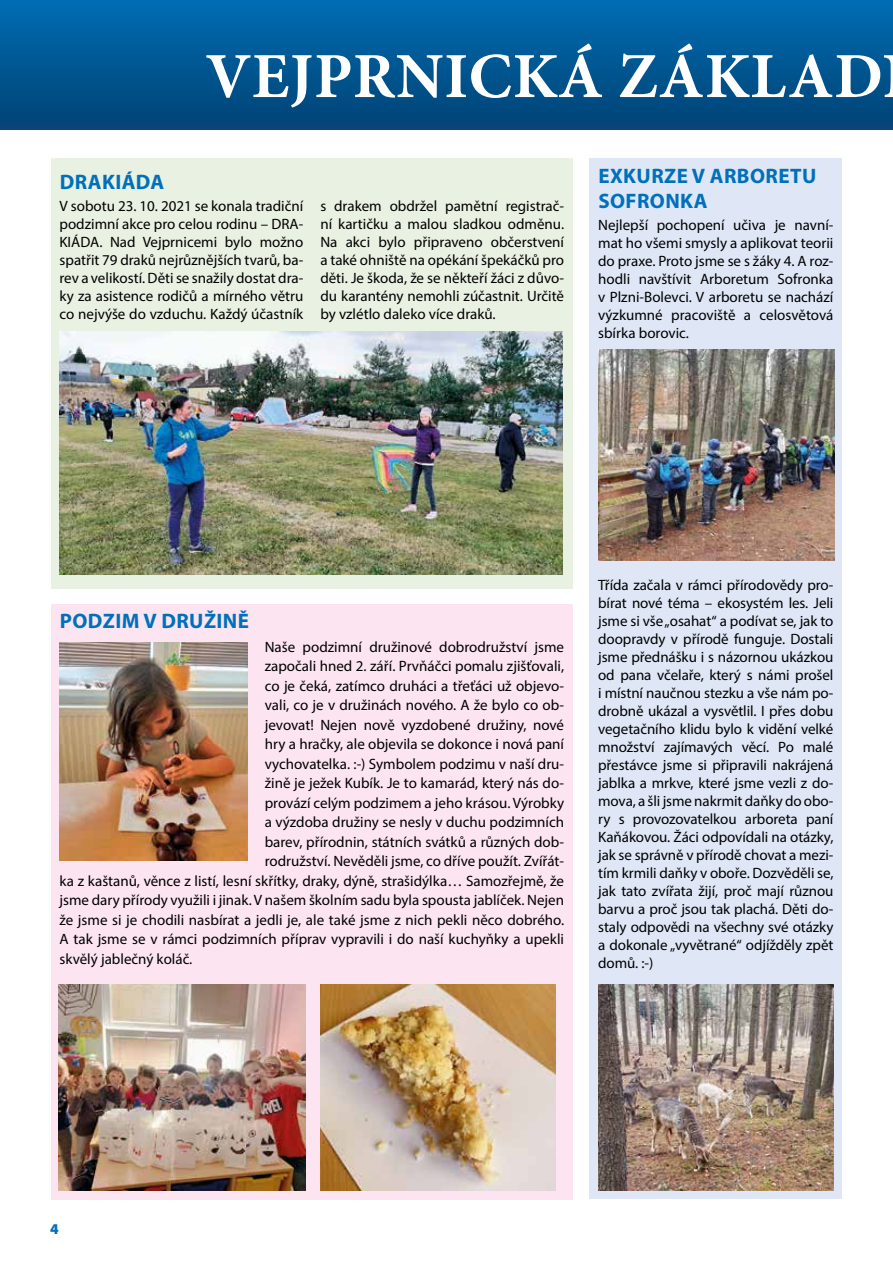
<style>
.page{position:relative;width:893px;height:1263px;background:#fff}
.page>*{position:absolute;margin:0;border:0;box-sizing:border-box;transform-origin:0 0}
.t1{font:700 64.35px "Minion Pro";letter-spacing:.01em;color:#fff}
.t2{font:700 21px/25.2px "Myriad Pro";letter-spacing:.02em;color:#0070ba}
.t3{font:15px/18px "Myriad Pro";color:#000;text-align:justify}
.t4{font:900 15px "Myriad Pro";color:#0070ba}
</style>
<div class="page">
<div style="left:51px;top:159px;width:522px;height:430px;background:#e9f1e2"></div>
<div style="left:0;top:0;width:893px;height:130px;background:linear-gradient(to bottom,#006cb3,#024375)"></div>
<div style="left:590px;top:159px;width:252px;height:1040px;background:#dfe7f7"></div>
<div style="left:51px;top:604px;width:522px;height:595px;background:#fce5f1"></div>
<img style="left:60px;top:332px;width:503px;height:242px">
<img style="left:60px;top:642px;width:188px;height:218px">
<img style="left:320px;top:984px;width:236px;height:207px">
<img style="left:58px;top:984px;width:247px;height:207px">
<img style="left:599px;top:349px;width:235px;height:212px">
<img style="left:599px;top:984px;width:234px;height:207px">
<h1 class="t1" style="left:205px;top:31px;width:679px">VEJPRNICKÁ ZÁKLAD</h1>
<h2 class="t2" style="left:60px;top:169px;width:106px">DRAKIÁDA</h2>
<p class="t3" style="left:60px;top:197px;width:245px">V sobotu 23. 10. 2021 se konala tradiční podzimní akce pro celou rodinu – DRA-KIÁDA. Nad Vejprnicemi bylo možno spatřit 79 draků nejrůznějších tvarů, ba&shy;rev a velikostí. Děti se snažily dostat dra&shy;ky za asistence rodičů a mírného větru co nejvýše do vzduchu. Každý účastník</p>
<p class="t3" style="left:320px;top:197px;width:245px">s drakem obdržel pamětní registrač&shy;ní kartičku a malou sladkou odměnu.<br>Na akci bylo připraveno občerstvení a také ohniště na opékání špekáčků pro děti. Je škoda, že se někteří žáci z důvo&shy;du karantény nemohli zúčastnit. Určitě by vzlétlo daleko více draků.</p>
<h2 class="t2" style="left:598px;top:162px;width:220px">EXKURZE V ARBORETU<br>SOFRONKA</h2>
<p class="t3" style="left:598px;top:216px;width:237px">Nejlepší pochopení učiva je navní&shy;mat ho všemi smysly a aplikovat teorii do praxe. Proto jsme se s žáky 4. A roz&shy;hodli navštívit Arboretum Sofronka v Plzni-Bolevci. V arboretu se nachází výzkumné pracoviště a celosvětová sbírka borovic.</p>
<h2 class="t2" style="left:60px;top:608px;width:191px">PODZIM V DRUŽINĚ</h2>
<p class="t3" style="left:265px;top:638px;width:301px">Naše podzimní družinové dobrodružství jsme</p>
<p class="t3" style="left:265px;top:657px;width:301px">započali hned 2. září. Prvňáčci pomalu zjišťovali,</p>
<p class="t3" style="left:265px;top:677px;width:301px">co je čeká, zatímco druháci a třeťáci už objevo-</p>
<p class="t3" style="left:265px;top:696px;width:301px">vali, co je v družinách nového. A že bylo co ob-</p>
<p class="t3" style="left:265px;top:716px;width:301px">jevovat! Nejen nově vyzdobené družiny, nové</p>
<p class="t3" style="left:265px;top:735px;width:301px">hry a hračky, ale objevila se dokonce i nová paní</p>
<p class="t3" style="left:265px;top:755px;width:301px">vychovatelka. :-) Symbolem podzimu v naší dru-</p>
<p class="t3" style="left:265px;top:774px;width:301px">žině je ježek Kubík. Je to kamarád, který nás do-</p>
<p class="t3" style="left:265px;top:794px;width:301px">provází celým podzimem a jeho krásou. Výrobky</p>
<p class="t3" style="left:265px;top:813px;width:301px">a výzdoba družiny se nesly v duchu podzimních</p>
<p class="t3" style="left:265px;top:833px;width:301px">barev, přírodnin, státních svátků a různých dob-</p>
<p class="t3" style="left:265px;top:852px;width:301px">rodružství. Nevěděli jsme, co dříve použít. Zvířát-</p>
<p class="t3" style="left:60px;top:872px;width:506px">ka z kaštanů, věnce z listí, lesní skřítky, draky, dýně, strašidýlka… Samozřejmě, že</p>
<p class="t3" style="left:60px;top:891px;width:506px">jsme dary přírody využili i jinak. V našem školním sadu byla spousta jablíček. Nejen</p>
<p class="t3" style="left:60px;top:911px;width:506px">že jsme si je chodili nasbírat a jedli je, ale také jsme z nich pekli něco dobrého.</p>
<p class="t3" style="left:60px;top:930px;width:506px">A tak jsme se v rámci podzimních příprav vypravili i do naší kuchyňky a upekli</p>
<p class="t3" style="left:60px;top:950px;width:134px">skvělý jablečný koláč.</p>
<p class="t3" style="left:598px;top:576px;width:237px">Třída začala v rámci přírodovědy pro&shy;bírat nové téma – ekosystém les. Jeli jsme si vše „osahat“ a podívat se, jak to doopravdy v přírodě funguje. Dostali jsme přednášku i s názornou ukázkou od pana včelaře, který s námi prošel i místní naučnou stezku a vše nám po&shy;drobně ukázal a vysvětlil. I přes dobu vegetačního klidu bylo k vidění velké množství zajímavých věcí. Po malé přestávce jsme si připravili nakrájená jablka a mrkve, které jsme vezli z do&shy;mova, a šli jsme nakrmit daňky do obo&shy;ry s provozovatelkou arboreta paní Kaňákovou. Žáci odpovídali na otázky, jak se správně v přírodě chovat a mezi&shy;tím krmili daňky v oboře. Dozvěděli se, jak tato zvířata žijí, proč mají různou barvu a proč jsou tak plachá. Děti do&shy;staly odpovědi na všechny své otázky a dokonale „vyvětrané“ odjížděly zpět domů. :-)</p>
<p class="t4" style="left:50px;top:1220px;width:10px">4</p>
</div>
